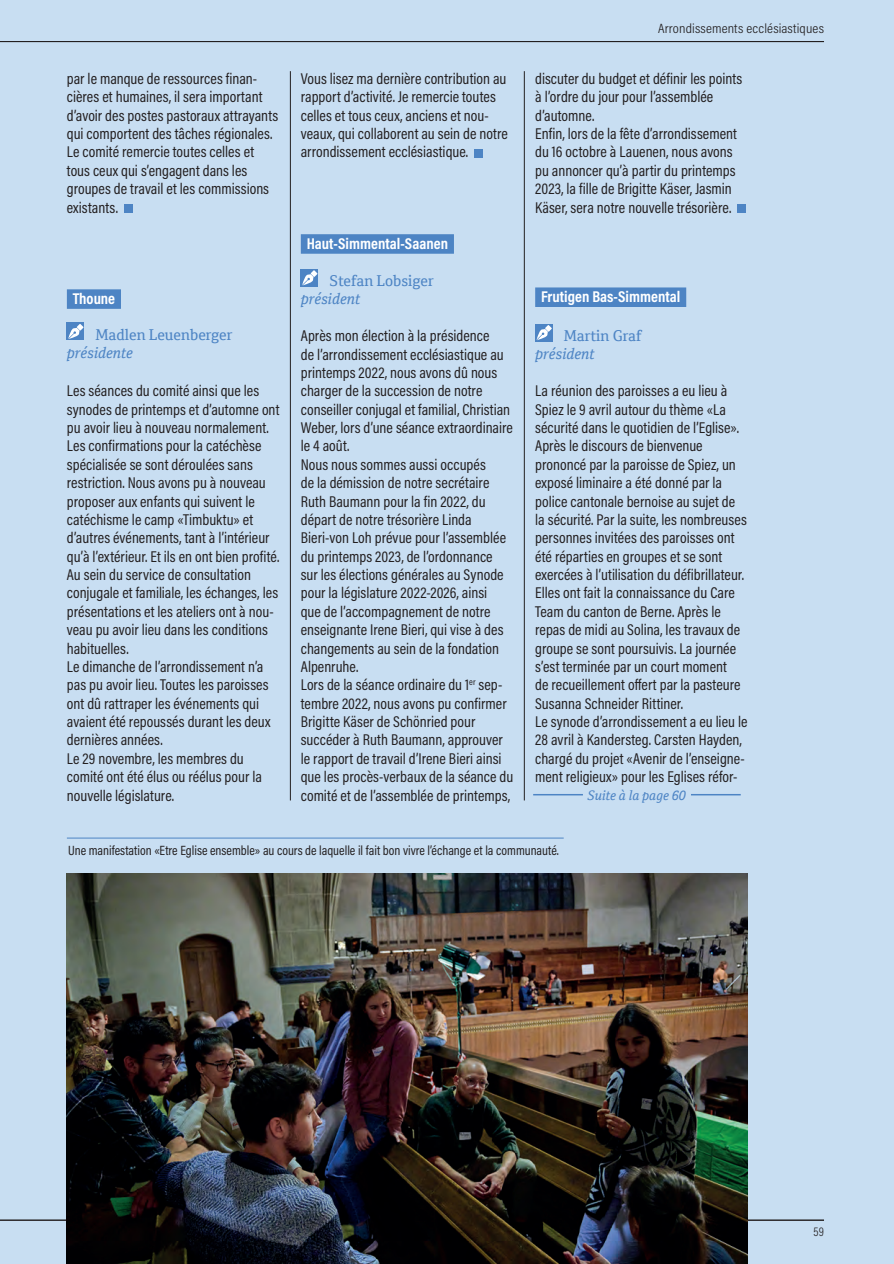
<style>
.page{position:relative;width:894px;height:1264px;background:#fff}
.page>*{position:absolute;margin:0;border:0;box-sizing:border-box;transform-origin:0 0}
.t1{font:15.75px/18.3px "Acumin Pro Cond";color:#231f20}
.t2{font:700 15.75px "Acumin Pro Cond";color:#fff}
.t3{font:15px "Cordale";color:#4d84c4}
.t4{font:italic 15px "Cordale";letter-spacing:-.01em;color:#4d84c4}
.t5{font:13.5px "Acumin Pro Cond";color:#231f20}
.t6{font:300 13.5px "Acumin Pro Cond";letter-spacing:.01em;color:#231f20;scale:1.1 1}
.t7{font:italic 13.2px "Cordale";color:#4d84c4}
.t8{font:300 12.75px "Acumin Pro Cond";color:#231f20}
</style>
<div class="page">
<div style="left:0;top:0;width:894px;height:1263px;background:#c8def2"></div>
<hr style="left:0;top:1219px;width:824px;height:1px;background:#231f20">
<hr style="left:0;top:41px;width:824px;height:1px;background:#231f20">
<div style="left:67px;top:289px;width:54px;height:20px;background:#4d84c4"></div>
<div style="left:124px;top:204px;width:8px;height:8px;background:#4d84c4"></div>
<div style="left:67px;top:323px;width:17px;height:17px;background:#4d84c4"></div>
<svg style="left:68px;top:324px;width:15px;height:15px"></svg>
<div style="left:301px;top:234px;width:153px;height:20px;background:#4d84c4"></div>
<div style="left:474px;top:149px;width:9px;height:8px;background:#4d84c4"></div>
<div style="left:301px;top:269px;width:17px;height:17px;background:#4d84c4"></div>
<svg style="left:302px;top:274px;width:12px;height:11px"></svg>
<svg style="left:311px;top:270px;width:6px;height:7px"></svg>
<div style="left:535px;top:287px;width:151px;height:20px;background:#4d84c4"></div>
<div style="left:737px;top:204px;width:9px;height:8px;background:#4d84c4"></div>
<div style="left:535px;top:324px;width:17px;height:17px;background:#4d84c4"></div>
<svg style="left:536px;top:329px;width:12px;height:11px"></svg>
<svg style="left:545px;top:325px;width:7px;height:6px"></svg>
<hr style="left:290px;top:71px;width:1px;height:729px;background:#231f20">
<hr style="left:524px;top:71px;width:1px;height:729px;background:#231f20">
<img style="left:67px;top:873px;width:680px;height:390px">
<hr style="left:533px;top:793px;width:50px;height:2px;background:#4d84c4">
<hr style="left:691px;top:793px;width:49px;height:2px;background:#4d84c4">
<hr style="left:67px;top:837px;width:496px;height:1px;background:#4d84c4">
<p class="t1" style="left:67px;top:69px;width:213px">par le manque de ressources finan&shy;cières et humaines, il sera important d’avoir des postes pastoraux attrayants qui comportent des tâches régionales.</p>
<p class="t1" style="left:67px;top:142px;width:204px">Le comité remercie toutes celles et tous ceux qui s’engagent dans les groupes de travail et les commissions existants.</p>
<p class="t2" style="left:73px;top:288px;width:44px">Thoune</p>
<p class="t3" style="left:95px;top:326px;width:139px">Madlen Leuenberger</p>
<p class="t4" style="left:67px;top:344px;width:68px">présidente</p>
<p class="t1" style="left:67px;top:381px;width:214px">Les séances du comité ainsi que les synodes de printemps et d’automne ont pu avoir lieu à nouveau normalement.</p>
<p class="t1" style="left:67px;top:436px;width:214px">Les confirmations pour la catéchèse spécialisée se sont déroulées sans restriction. Nous avons pu à nouveau proposer aux enfants qui suivent le catéchisme le camp «Timbuktu» et d’autres événements, tant à l’intérieur qu’à l’extérieur. Et ils en ont bien profité.</p>
<p class="t1" style="left:67px;top:565px;width:213px">Au sein du service de consultation conjugale et familiale, les échanges, les présentations et les ateliers ont à nou&shy;veau pu avoir lieu dans les conditions habituelles.</p>
<p class="t1" style="left:67px;top:657px;width:205px">Le dimanche de l’arrondissement n’a pas pu avoir lieu. Toutes les paroisses ont dû rattraper les événements qui avaient été repoussés durant les deux dernières années.</p>
<p class="t1" style="left:67px;top:748px;width:196px">Le 29 novembre, les membres du comité ont été élus ou réélus pour la nouvelle législature.</p>
<p class="t1" style="left:301px;top:69px;width:208px">Vous lisez ma dernière contribution au rapport d’activité. Je remercie toutes celles et tous ceux, anciens et nou&shy;veaux, qui collaborent au sein de notre arrondissement ecclésiastique.</p>
<p class="t2" style="left:307px;top:233px;width:143px">Haut-Simmental-Saanen</p>
<p class="t3" style="left:329px;top:272px;width:106px">Stefan Lobsiger</p>
<p class="t4" style="left:301px;top:290px;width:61px">président</p>
<p class="t1" style="left:301px;top:326px;width:213px">Après mon élection à la présidence<br>de l’arrondissement ecclésiastique au printemps 2022, nous avons dû nous charger de la succession de notre conseiller conjugal et familial, Christian Weber, lors d’une séance extraordinaire le 4 août.</p>
<p class="t1" style="left:301px;top:455px;width:187px">Nous nous sommes aussi occupés</p>
<p class="t1" style="left:301px;top:473px;width:207px">de la démission de notre secrétaire Ruth Baumann pour la fin 2022, du départ de notre trésorière Linda Bieri-von Loh prévue pour l’assemblée du printemps 2023, de l’ordonnance sur les élections générales au Synode pour la législature 2022-2026, ainsi que de l’accompagnement de notre enseignante Irene Bieri, qui vise à des changements au sein de la fondation Alpenruhe.</p>
<p class="t1" style="left:301px;top:675px;width:214px">Lors de la séance ordinaire du 1<sup>er</sup> sep&shy;tembre 2022, nous avons pu confirmer Brigitte Käser de Schönried pour succéder à Ruth Baumann, approuver le rapport de travail d’Irene Bieri ainsi que les procès-verbaux de la séance du comité et de l’assemblée de printemps,</p>
<p class="t6" style="left:658px;top:20px;width:152px">Arrondissements ecclésiastiques</p>
<p class="t1" style="left:535px;top:69px;width:208px">discuter du budget et définir les points à l’ordre du jour pour l’assemblée d’automne.</p>
<p class="t1" style="left:535px;top:124px;width:203px">Enfin, lors de la fête d’arrondissement du 16 octobre à Lauenen, nous avons pu annoncer qu’à partir du printemps 2023, la fille de Brigitte Käser, Jasmin Käser, sera notre nouvelle trésorière.</p>
<p class="t2" style="left:541px;top:286px;width:141px">Frutigen Bas-Simmental</p>
<p class="t3" style="left:564px;top:327px;width:79px">Martin Graf</p>
<p class="t4" style="left:535px;top:345px;width:61px">président</p>
<p class="t1" style="left:535px;top:381px;width:213px">La réunion des paroisses a eu lieu à Spiez le 9 avril autour du thème «La sécurité dans le quotidien de l’Eglise».<br>Après le discours de bienvenue prononcé par la paroisse de Spiez, un exposé liminaire a été donné par la police cantonale bernoise au sujet de la sécurité. Par la suite, les nombreuses personnes invitées des paroisses ont été réparties en groupes et se sont exercées à l’utilisation du défibrillateur.<br>Elles ont fait la connaissance du Care Team du canton de Berne. Après le repas de midi au Solina, les travaux de groupe se sont poursuivis. La journée s’est terminée par un court moment<br>de recueillement offert par la pasteure Susanna Schneider Rittiner.</p>
<p class="t1" style="left:535px;top:712px;width:214px">Le synode d’arrondissement a eu lieu le 28 avril à Kandersteg. Carsten Hayden, chargé du projet «Avenir de l’enseigne&shy;ment religieux» pour les Eglises réfor-</p>
<p class="t7" style="left:587px;top:787px;width:100px">Suite à la page 60</p>
<p class="t5" style="left:68px;top:841px;width:492px">Une manifestation «Etre Eglise ensemble» au cours de laquelle il fait bon vivre l’échange et la communauté.</p>
<p class="t8" style="left:813px;top:1222px;width:12px">59</p>
</div>
